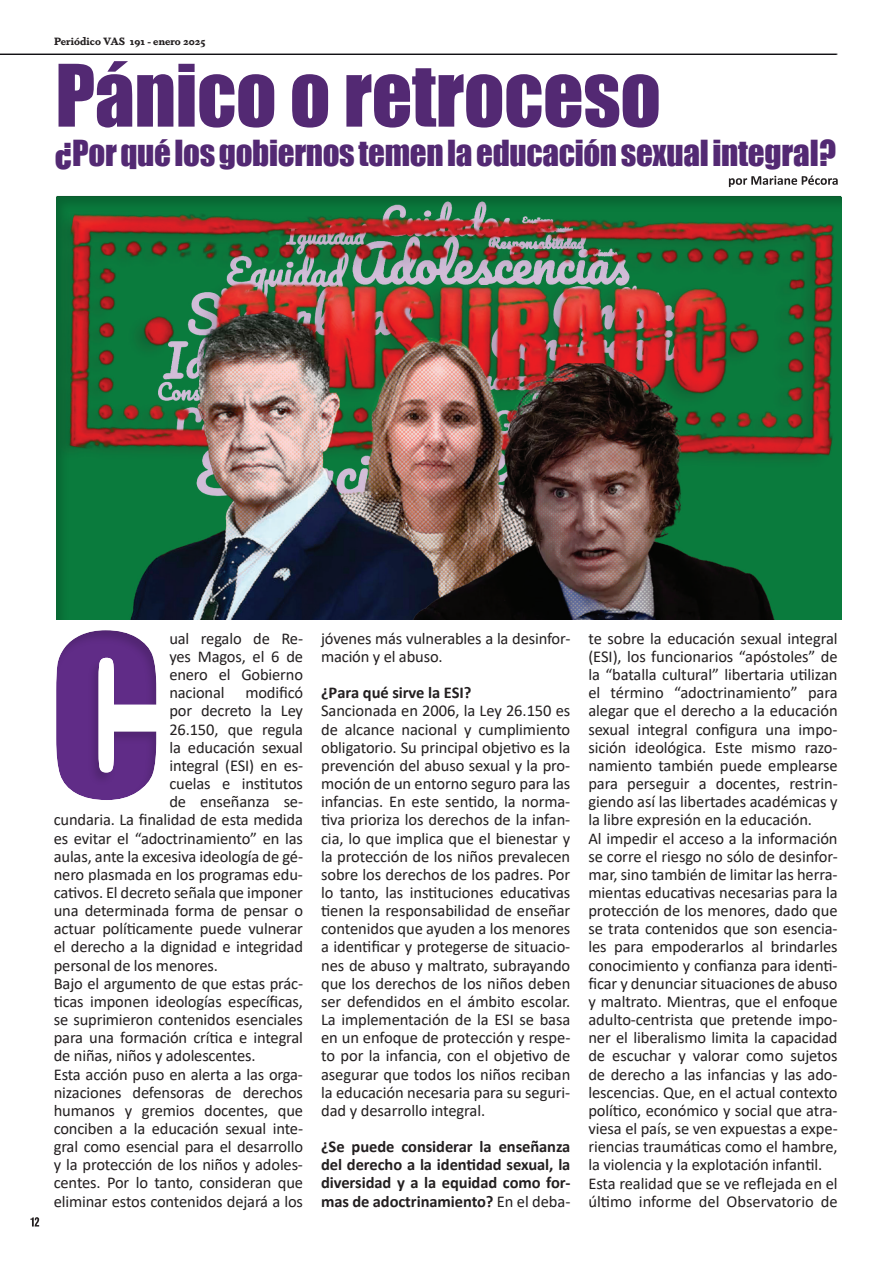
<style>
.page{position:relative;width:893px;height:1263px;background:#fff}
.page>*{position:absolute;margin:0;border:0;box-sizing:border-box;transform-origin:0 0}
.t1{font:206.25px "Impact";color:#602c87}
.t2{font:79.5px "Impact";letter-spacing:-.005em;color:#532973}
.t3{font:33px "Impact";letter-spacing:-.01em;color:#532973}
.t4{font:16.5px/18.1px "Calibri";letter-spacing:-.01em;color:#231f20;text-align:justify}
.t5{font:700 16.5px/18.1px "Calibri";letter-spacing:-.005em;color:#231f20;text-align:justify}
.t6{font:700 10.5px "Dapifer";color:#231f20}
.s1{font-weight:400}
</style>
<div class="page">
<svg style="left:30px;top:1217px;width:9px;height:9px"></svg>
<hr style="left:0;top:54px;width:837px;height:1px;background:#09080b">
<svg style="left:729px;top:175px;width:109px;height:12px"></svg>
<div style="left:55px;top:195px;width:788px;height:425px;background:#231f20;opacity:.21"></div>
<p class="t6" style="left:54px;top:34px;width:153px">Periódico VAS 191 - enero 2025</p>
<h2 class="t2" style="left:55px;top:34px;width:607px">Pánico o retroceso</h2>
<h3 class="t3" style="left:55px;top:128px;width:782px">¿Por qué los gobiernos temen la educación sexual integral?</h3>
<h1 class="t1" style="left:49px;top:556px;width:116px">C</h1>
<p class="t4" style="left:169px;top:629px;width:135px">ual regalo de Re&shy;yes Magos, el 6 de enero el Gobierno nacional</p>
<p class="t4" style="left:245px;top:683px;width:59px">modificó</p>
<p class="t4" style="left:169px;top:701px;width:135px">por decreto la Ley</p>
<p class="t4" style="left:169px;top:720px;width:135px">26.150, que regula</p>
<p class="t4" style="left:169px;top:738px;width:135px">la educación sexual</p>
<p class="t4" style="left:169px;top:756px;width:135px">integral (ESI) en es-</p>
<p class="t4" style="left:169px;top:774px;width:135px">cuelas e institutos</p>
<p class="t4" style="left:169px;top:792px;width:135px">de enseñanza se-</p>
<p class="t4" style="left:54px;top:810px;width:251px">cundaria. La finalidad de esta medida</p>
<p class="t4" style="left:54px;top:828px;width:251px">es evitar el “adoctrinamiento” en las</p>
<p class="t4" style="left:54px;top:847px;width:251px">aulas, ante la excesiva ideología de gé-</p>
<p class="t4" style="left:54px;top:865px;width:251px">nero plasmada en los programas edu-</p>
<p class="t4" style="left:54px;top:883px;width:251px">cativos. El decreto señala que imponer</p>
<p class="t4" style="left:54px;top:901px;width:251px">una determinada forma de pensar o</p>
<p class="t4" style="left:54px;top:919px;width:251px">actuar políticamente puede vulnerar</p>
<p class="t4" style="left:54px;top:937px;width:251px">el derecho a la dignidad e integridad</p>
<p class="t4" style="left:54px;top:956px;width:166px">personal de los menores.</p>
<p class="t4" style="left:54px;top:974px;width:251px">Bajo el argumento de que estas prác-</p>
<p class="t4" style="left:54px;top:992px;width:251px">ticas imponen ideologías específicas,</p>
<p class="t4" style="left:54px;top:1010px;width:251px">se suprimieron contenidos esenciales</p>
<p class="t4" style="left:54px;top:1028px;width:251px">para una formación crítica e integral</p>
<p class="t4" style="left:54px;top:1046px;width:203px">de niñas, niños y adolescentes.</p>
<p class="t4" style="left:54px;top:1064px;width:251px">Esta acción puso en alerta a las orga-</p>
<p class="t4" style="left:54px;top:1083px;width:251px">nizaciones defensoras de derechos</p>
<p class="t4" style="left:54px;top:1101px;width:251px">humanos y gremios docentes, que</p>
<p class="t4" style="left:54px;top:1119px;width:251px">conciben a la educación sexual inte-</p>
<p class="t4" style="left:54px;top:1137px;width:251px">gral como esencial para el desarrollo</p>
<p class="t4" style="left:54px;top:1155px;width:251px">y la protección de los niños y adoles-</p>
<p class="t4" style="left:54px;top:1173px;width:251px">centes. Por lo tanto, consideran que</p>
<p class="t4" style="left:54px;top:1191px;width:251px">eliminar estos contenidos dejará a los</p>
<p class="t4" style="left:321px;top:629px;width:251px">jóvenes más vulnerables a la desinfor&shy;mación y el abuso.</p>
<p class="t5" style="left:321px;top:683px;width:152px">¿Para qué sirve la ESI?</p>
<p class="t4" style="left:321px;top:701px;width:251px">Sancionada en 2006, la Ley 26.150 es de alcance nacional y cumplimiento obligatorio. Su principal objetivo es la prevención del abuso sexual y la pro&shy;moción de un entorno seguro para las infancias. En este sentido, la norma&shy;tiva prioriza los derechos de la infan&shy;cia, lo que implica que el bienestar y la protección de los niños prevalecen sobre los derechos de los padres. Por lo tanto, las instituciones educativas tienen la responsabilidad de enseñar contenidos que ayuden a los menores a identificar y protegerse de situacio&shy;nes de abuso y maltrato, subrayando que los derechos de los niños deben ser defendidos en el ámbito escolar.<br>La implementación de la ESI se basa en un enfoque de protección y respe&shy;to por la infancia, con el objetivo de asegurar que todos los niños reciban la educación necesaria para su seguri&shy;dad y desarrollo integral.</p>
<p class="t5" style="left:321px;top:1137px;width:251px">¿Se puede considerar la enseñanza del derecho a la identidad sexual, la diversidad y a la equidad como for&shy;mas de adoctrinamiento? <span class="s1">En el deba-</span></p>
<p class="t4" style="left:588px;top:629px;width:251px;text-align:left">te sobre la educación sexual integral (ESI), los funcionarios “apóstoles” de la “batalla cultural” libertaria utilizan el término “adoctrinamiento” para alegar que el derecho a la educación sexual integral configura una impo&shy;sición ideológica. Este mismo razo&shy;namiento también puede emplearse para perseguir a docentes, restrin&shy;giendo así las libertades académicas y la libre expresión en la educación.<br>Al impedir el acceso a la información se corre el riesgo no sólo de desinfor&shy;mar, sino también de limitar las herra&shy;mientas educativas necesarias para la protección de los menores, dado que se trata contenidos que son esencia&shy;les para empoderarlos al brindarles conocimiento y confianza para identi&shy;ficar y denunciar situaciones de abuso y maltrato. Mientras, que el enfoque adulto-centrista que pretende impo&shy;ner el liberalismo limita la capacidad de escuchar y valorar como sujetos de derecho a las infancias y las ado&shy;lescencias. Que, en el actual contexto político, económico y social que atra&shy;viesa el país, se ven expuestas a expe&shy;riencias traumáticas como el hambre, la violencia y la explotación infantil.<br>Esta realidad que se ve reflejada en el último informe del Observatorio de</p>
</div>
